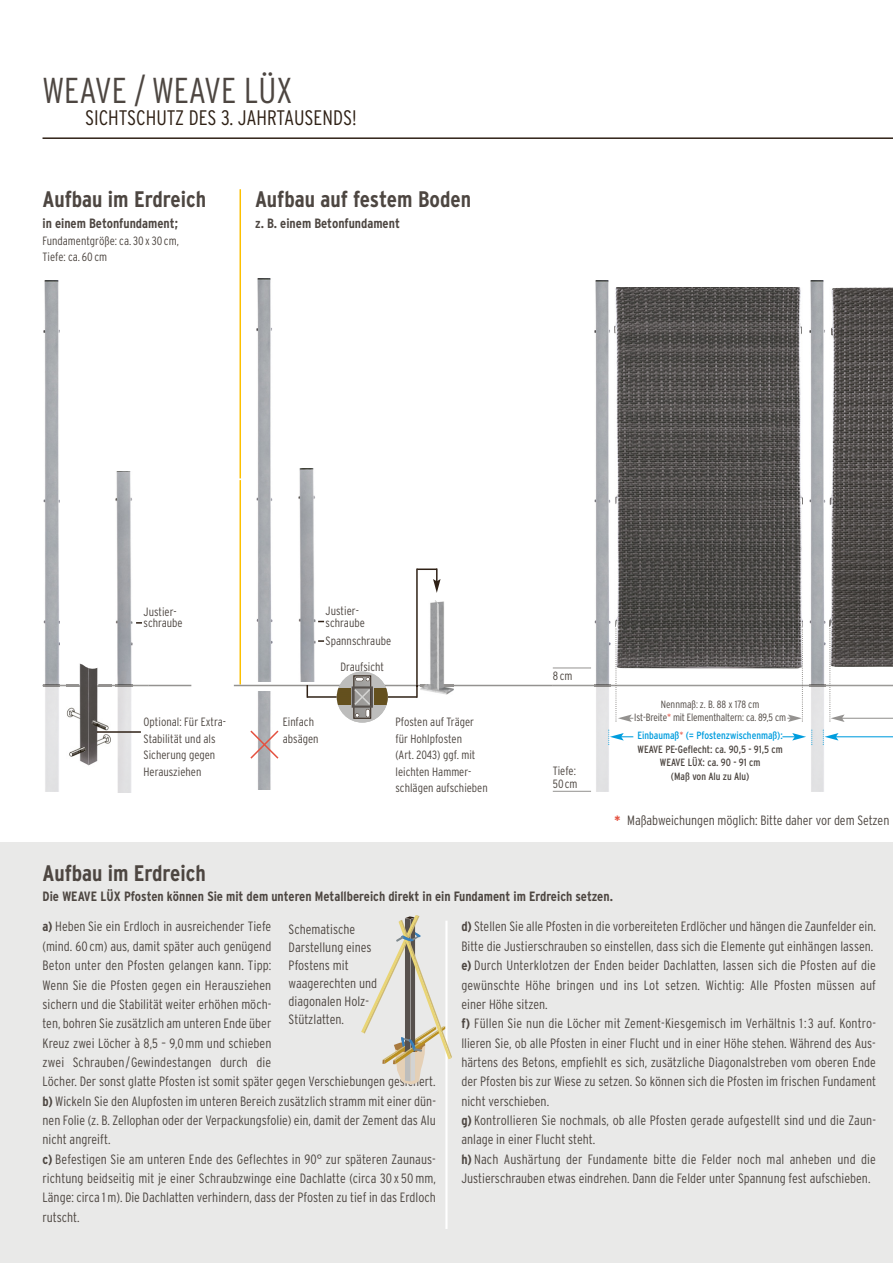
<style>
.page{position:relative;width:893px;height:1263px;background:#fff}
.page>*{position:absolute;margin:0;border:0;box-sizing:border-box;transform-origin:0 0}
.t1{font:300 condensed 36px "Interstate";color:#4d4641}
.t2{font:700 condensed 22.5px "Interstate";color:#4d4641}
.t3{font:300 condensed 21px "Interstate";color:#2f2116}
.t4{font:300 condensed 13.5px/19.4px "Interstate";color:#4d4641}
.t5{font:700 condensed 13.5px "Interstate";color:#4d4641}
.t6{font:300 condensed 12px/16.5px "Interstate";color:#4d4641}
.t7{font:condensed 10.5px/13.5px "Interstate";color:#4d4641;text-align:center}
.t8{font:300 condensed 10.5px/13.5px "Interstate";letter-spacing:-.015em;color:#4d4641;text-align:center}
.s1{color:#e45140}
.s2{color:#009dde}
.s3{font-weight:300;color:#e45140}
.s4{font-weight:700;color:#e45140}
.s5{font-weight:700}
</style>
<div class="page">
<div style="left:0;top:842px;width:893px;height:421px;background:#e9e9e8"></div>
<hr style="left:239px;top:480px;width:2px;height:204px;background:#fdc000">
<hr style="left:239px;top:189px;width:2px;height:289px;background:#fdc000">
<img style="left:829px;top:287px;width:64px;height:341px">
<img style="left:809px;top:280px;width:16px;height:348px">
<img style="left:614px;top:287px;width:189px;height:341px">
<img style="left:594px;top:280px;width:17px;height:348px">
<img style="left:44px;top:280px;width:16px;height:405px">
<img style="left:116px;top:471px;width:16px;height:214px">
<img style="left:256px;top:278px;width:17px;height:350px">
<img style="left:299px;top:469px;width:16px;height:159px">
<hr style="left:416px;top:568px;width:2px;height:130px;background:#2f2116">
<hr style="left:417px;top:568px;width:20px;height:2px;background:#2f2116">
<svg style="left:433px;top:568px;width:8px;height:25px"></svg>
<svg style="left:43px;top:685px;width:148px;height:108px"></svg>
<hr style="left:43px;top:137px;width:850px;height:2px;background:#2f2116">
<img style="left:430px;top:601px;width:14px;height:27px">
<hr style="left:445px;top:921px;width:3px;height:308px;background:#fff">
<img style="left:67px;top:672px;width:44px;height:95px">
<img style="left:67px;top:685px;width:44px;height:1px">
<svg style="left:79px;top:663px;width:19px;height:9px"></svg>
<hr style="left:97px;top:731px;width:44px;height:2px;background:#2f2116">
<svg style="left:136px;top:622px;width:6px;height:2px"></svg>
<svg style="left:234px;top:628px;width:659px;height:164px"></svg>
<svg style="left:361px;top:915px;width:91px;height:169px"></svg>
<h1 class="t1" style="left:43px;top:77px;width:251px">WEAVE / WEAVE LÜX</h1>
<h3 class="t3" style="left:85px;top:110px;width:273px">SICHTSCHUTZ DES 3. JAHRTAUSENDS!</h3>
<h2 class="t2" style="left:43px;top:191px;width:165px">Aufbau im Erdreich</h2>
<p class="t5" style="left:43px;top:218px;width:137px">in einem Betonfundament;</p>
<p class="t6" style="left:43px;top:233px;width:138px">Fundamentgröße: ca. 30 x 30 cm,<br>Tiefe: ca. 60 cm</p>
<h2 class="t2" style="left:255px;top:191px;width:217px">Aufbau auf festem Boden</h2>
<p class="t5" style="left:255px;top:218px;width:146px">z. B. einem Betonfundament</p>
<p class="t6" style="left:144px;top:604px;width:35px">Justier-</p>
<p class="t6" style="left:326px;top:604px;width:35px">Justier-</p>
<p class="t6" style="left:144px;top:616px;width:41px">schraube</p>
<p class="t6" style="left:326px;top:616px;width:41px">schraube</p>
<p class="t6" style="left:326px;top:634px;width:67px">Spannschraube</p>
<p class="t6" style="left:340px;top:659px;width:45px">Draufsicht</p>
<p class="t6" style="left:553px;top:669px;width:21px">8cm</p>
<p class="t6" style="left:144px;top:715px;width:84px">Optional: Für Extra-<br>Stabilität und als<br>Sicherung gegen<br>Herausziehen</p>
<p class="t6" style="left:283px;top:715px;width:37px">Einfach absägen</p>
<p class="t6" style="left:395px;top:715px;width:94px">Pfosten auf Träger für Hohlpfosten<br>(Art. 2043) ggf. mit leichten Hammer&shy;schlägen aufschieben</p>
<p class="t6" style="left:553px;top:763px;width:25px">Tiefe:</p>
<p class="t6" style="left:553px;top:776px;width:26px">50cm</p>
<p class="t8" style="left:634px;top:698px;width:153px">Nennmaß: z. B. 88 x 178 cm<br>Ist-Breite<span class="s1">*</span> mit Elementhaltern: ca. 89,5 cm</p>
<p class="t7" style="left:637px;top:730px;width:147px"><span class="s2">Einbaumaß</span><span class="s3">*</span> <span class="s2">(= Pfostenzwischenmaß):<br></span>WEAVE PE-Geflecht: ca. 90,5 - 91,5 cm<br>WEAVE LÜX: ca. 90 - 91 cm<br>(Maß von Alu zu Alu)</p>
<p class="t4" style="left:614px;top:812px;width:276px"><span class="s4">*</span> Maßabweichungen möglich: Bitte daher vor dem Setzen</p>
<h2 class="t2" style="left:43px;top:865px;width:165px">Aufbau im Erdreich</h2>
<p class="t5" style="left:43px;top:891px;width:572px">Die WEAVE LÜX Pfosten können Sie mit dem unteren Metallbereich direkt in ein Fundament im Erdreich setzen.</p>
<p class="t4" style="left:43px;top:918px;width:395px"><span class="s5">a)</span> Heben Sie ein Erdloch in ausreichender Tiefe<br>(mind. 60 cm) aus, damit später auch genügend<br>Beton unter den Pfosten gelangen kann. Tipp:<br>Wenn Sie die Pfosten gegen ein Herausziehen<br>sichern und die Stabilität weiter erhöhen möch-<br>ten, bohren Sie zusätzlich am unteren Ende über<br>Kreuz zwei Löcher à 8,5 – 9,0 mm und schieben<br>zwei Schrauben/Gewindestangen durch die<br>Löcher. Der sonst glatte Pfosten ist somit später gegen Verschiebungen gesichert. <span class="s5">b)</span> Wickeln Sie den Alupfosten im unteren Bereich zusätzlich stramm mit einer dün&shy;nen Folie (z. B. Zellophan oder der Verpackungsfolie) ein, damit der Zement das Alu nicht angreift.<br><span class="s5">c)</span> Befestigen Sie am unteren Ende des Geflechtes in 90° zur späteren Zaunaus&shy;richtung beidseitig mit je einer Schraubzwinge eine Dachlatte (circa 30 x 50 mm, Länge: circa 1 m). Die Dachlatten verhindern, dass der Pfosten zu tief in das Erdloch rutscht.</p>
<p class="t4" style="left:289px;top:921px;width:90px;line-height:18px">Schematische<br>Darstellung eines<br>Pfostens mit waagerechten und diagonalen Holz-<br>Stützlatten.</p>
<p class="t4" style="left:461px;top:918px;width:416px"><span class="s5">d)</span> Stellen Sie alle Pfosten in die vorbereiteten Erdlöcher und hängen die Zaunfelder ein.<br>Bitte die Justierschrauben so einstellen, dass sich die Elemente gut einhängen lassen. <span class="s5">e)</span> Durch Unterklotzen der Enden beider Dachlatten, lassen sich die Pfosten auf die gewünschte Höhe bringen und ins Lot setzen. Wichtig: Alle Pfosten müssen auf einer Höhe sitzen.<br><span class="s5">f)</span> Füllen Sie nun die Löcher mit Zement-Kiesgemisch im Verhältnis 1:3 auf. Kontro&shy;llieren Sie, ob alle Pfosten in einer Flucht und in einer Höhe stehen. Während des Aus&shy;härtens des Betons, empfiehlt es sich, zusätzliche Diagonalstreben vom oberen Ende der Pfosten bis zur Wiese zu setzen. So können sich die Pfosten im frischen Fundament nicht verschieben.<br><span class="s5">g)</span> Kontrollieren Sie nochmals, ob alle Pfosten gerade aufgestellt sind und die Zaun&shy;anlage in einer Flucht steht.<br><span class="s5">h)</span> Nach Aushärtung der Fundamente bitte die Felder noch mal anheben und die Justierschrauben etwas eindrehen. Dann die Felder unter Spannung fest aufschieben.</p>
</div>
